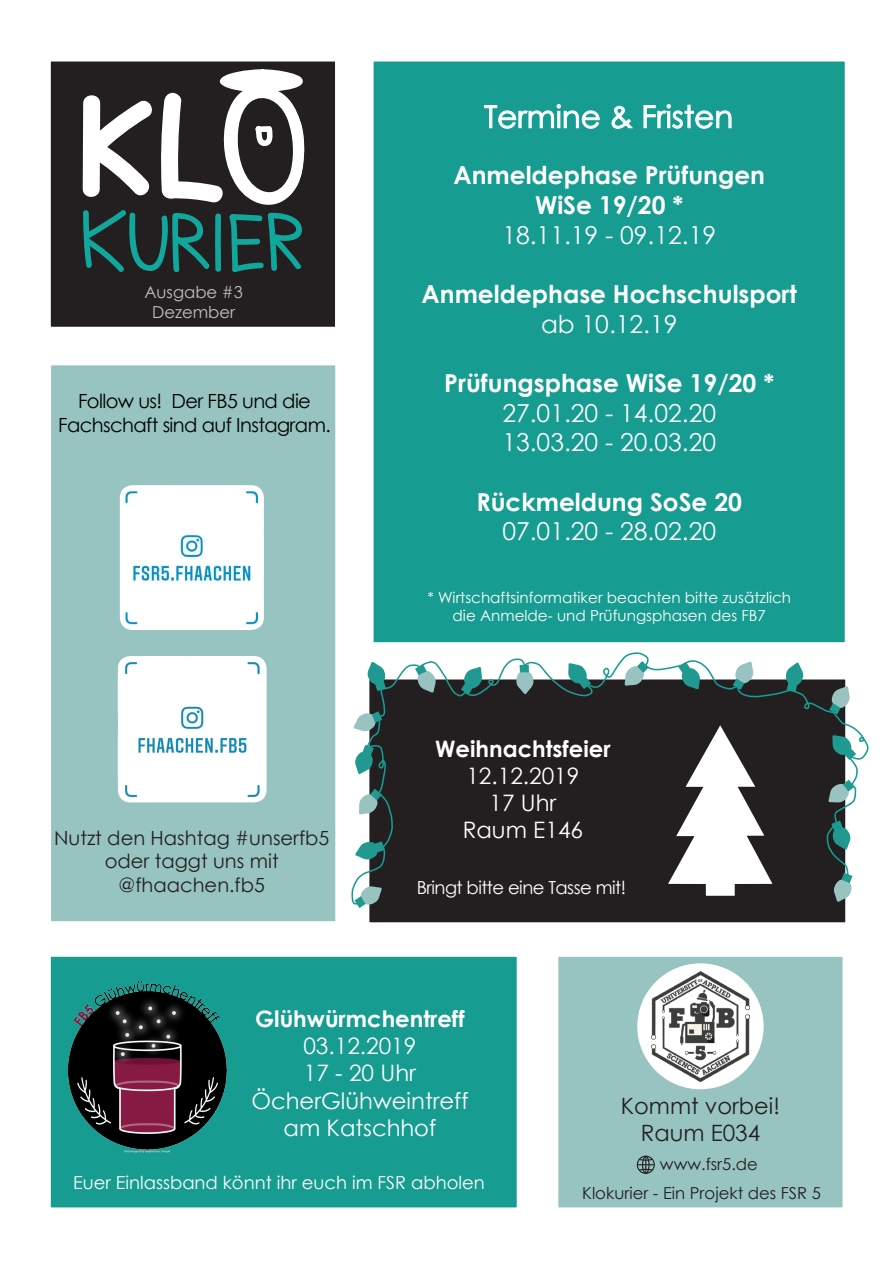
<style>
.page{position:relative;width:893px;height:1263px;background:#fff}
.page>*{position:absolute;margin:0;border:0;box-sizing:border-box;transform-origin:0 0}
.t1{font:30.9px "Century Gothic";color:#fff}
.t2{font:700 24.75px "Century Gothic";color:#fff}
.t3{font:24.75px "Century Gothic";color:#fff}
.t4{font:22.65px "Century Gothic";color:#fff}
.t5{font:700 22.65px "Century Gothic";color:#fff}
.t6{font:22.5px "Century Gothic";color:#231f20}
.t7{font:19.5px/23.4px "Century Gothic";color:#231f20;text-align:center}
.t8{font:19.5px "Century Gothic";letter-spacing:-.03em;color:#000}
.t9{font:18px "Century Gothic";color:#fff}
.t10{font:18px "Century Gothic";letter-spacing:-.03em;color:#fff}
.t11{font:16.5px "Century Gothic";color:#231f20}
.t12{font:16.5px "Century Gothic";color:#c1c2c4}
.t13{font:15.15px "Century Gothic";color:#fff}
</style>
<div class="page">
<div style="left:42px;top:52px;width:302px;height:284px;background:#231f20"></div>
<div style="left:32px;top:43px;width:322px;height:302px;border:19px solid #fff"></div>
<div style="left:355px;top:43px;width:508px;height:618px;background:#169c90;border:19px solid #fff"></div>
<div style="left:33px;top:347px;width:321px;height:593px;background:#97c4c0;border:19px solid #fff"></div>
<div style="left:360px;top:670px;width:495px;height:262px;background:#231f20"></div>
<div style="left:351px;top:661px;width:513px;height:280px;border:19px solid #fff"></div>
<div style="left:540px;top:938px;width:321px;height:288px;background:#97c4c0;border:19px solid #fff"></div>
<div style="left:32px;top:938px;width:503px;height:288px;background:#169c90;border:19px solid #fff"></div>
<div style="left:637px;top:963px;width:127px;height:126px;background:#fff;border-radius:50%"></div>
<svg style="left:484px;top:104px;width:116px;height:25px"></svg>
<svg style="left:611px;top:105px;width:22px;height:24px"></svg>
<svg style="left:643px;top:104px;width:89px;height:25px"></svg>
<svg style="left:350px;top:504px;width:519px;height:405px"></svg>
<div style="left:637px;top:1155px;width:18px;height:19px;border:1px solid #231f20;border-radius:50%"></div>
<svg style="left:637px;top:1156px;width:17px;height:18px"></svg>
<img style="left:118px;top:656px;width:149px;height:146px">
<svg style="left:82px;top:69px;width:223px;height:204px"></svg>
<img style="left:652px;top:971px;width:97px;height:110px">
<img style="left:69px;top:980px;width:158px;height:172px">
<img style="left:120px;top:485px;width:144px;height:145px">
<p class="t1" style="left:484px;top:95px;width:251px">Termine &amp; Fristen</p>
<p class="t12" style="left:144px;top:280px;width:100px">Ausgabe #3</p>
<p class="t12" style="left:152px;top:300px;width:85px">Dezember</p>
<p class="t8" style="left:78px;top:388px;width:234px">Follow us! Der FB5 und die</p>
<p class="t8" style="left:58px;top:411px;width:274px">Fachschaft sind auf Instagram.</p>
<p class="t7" style="left:54px;top:826px;width:277px">Nutzt den Hashtag #unserfb5 oder taggt uns mit</p>
<p class="t7" style="left:119px;top:872px;width:148px">@fhaachen.fb5</p>
<p class="t2" style="left:453px;top:157px;width:313px">Anmeldephase Prüfungen</p>
<p class="t2" style="left:535px;top:186px;width:150px">WiSe 19/20 *</p>
<p class="t3" style="left:502px;top:217px;width:215px">18.11.19 - 09.12.19</p>
<p class="t2" style="left:422px;top:275px;width:377px">Anmeldephase Hochschulsport</p>
<p class="t3" style="left:541px;top:306px;width:138px">ab 10.12.19</p>
<p class="t2" style="left:444px;top:364px;width:331px">Prüfungsphase WiSe 19/20 *</p>
<p class="t3" style="left:502px;top:395px;width:215px">27.01.20 - 14.02.20</p>
<p class="t3" style="left:502px;top:425px;width:215px">13.03.20 - 20.03.20</p>
<p class="t2" style="left:476px;top:483px;width:267px">Rückmeldung SoSe 20</p>
<p class="t3" style="left:502px;top:514px;width:215px">07.01.20 - 28.02.20</p>
<p class="t13" style="left:427px;top:587px;width:365px">* Wirtschaftsinformatiker beachten bitte zusätzlich</p>
<p class="t13" style="left:453px;top:605px;width:315px">die Anmelde- und Prüfungsphasen des FB7</p>
<p class="t5" style="left:435px;top:731px;width:177px">Weihnachtsfeier</p>
<p class="t4" style="left:466px;top:760px;width:115px">12.12.2019</p>
<p class="t4" style="left:489px;top:787px;width:68px">17 Uhr</p>
<p class="t4" style="left:463px;top:814px;width:122px">Raum E146</p>
<p class="t10" style="left:417px;top:875px;width:211px">Bringt bitte eine Tasse mit!</p>
<p class="t5" style="left:255px;top:1002px;width:211px">Glühwürmchentreff</p>
<p class="t4" style="left:303px;top:1030px;width:115px">03.12.2019</p>
<p class="t4" style="left:304px;top:1057px;width:114px">17 - 20 Uhr</p>
<p class="t4" style="left:251px;top:1085px;width:219px">ÖcherGlühweintreff</p>
<p class="t4" style="left:284px;top:1112px;width:154px">am Katschhof</p>
<p class="t9" style="left:73px;top:1170px;width:413px">Euer Einlassband könnt ihr euch im FSR abholen</p>
<p class="t6" style="left:621px;top:1090px;width:161px">Kommt vorbei!</p>
<p class="t6" style="left:641px;top:1117px;width:121px">Raum E034</p>
<p class="t11" style="left:660px;top:1153px;width:99px">www.fsr5.de</p>
<p class="t11" style="left:582px;top:1181px;width:240px">Klokurier - Ein Projekt des FSR 5</p>
</div>
